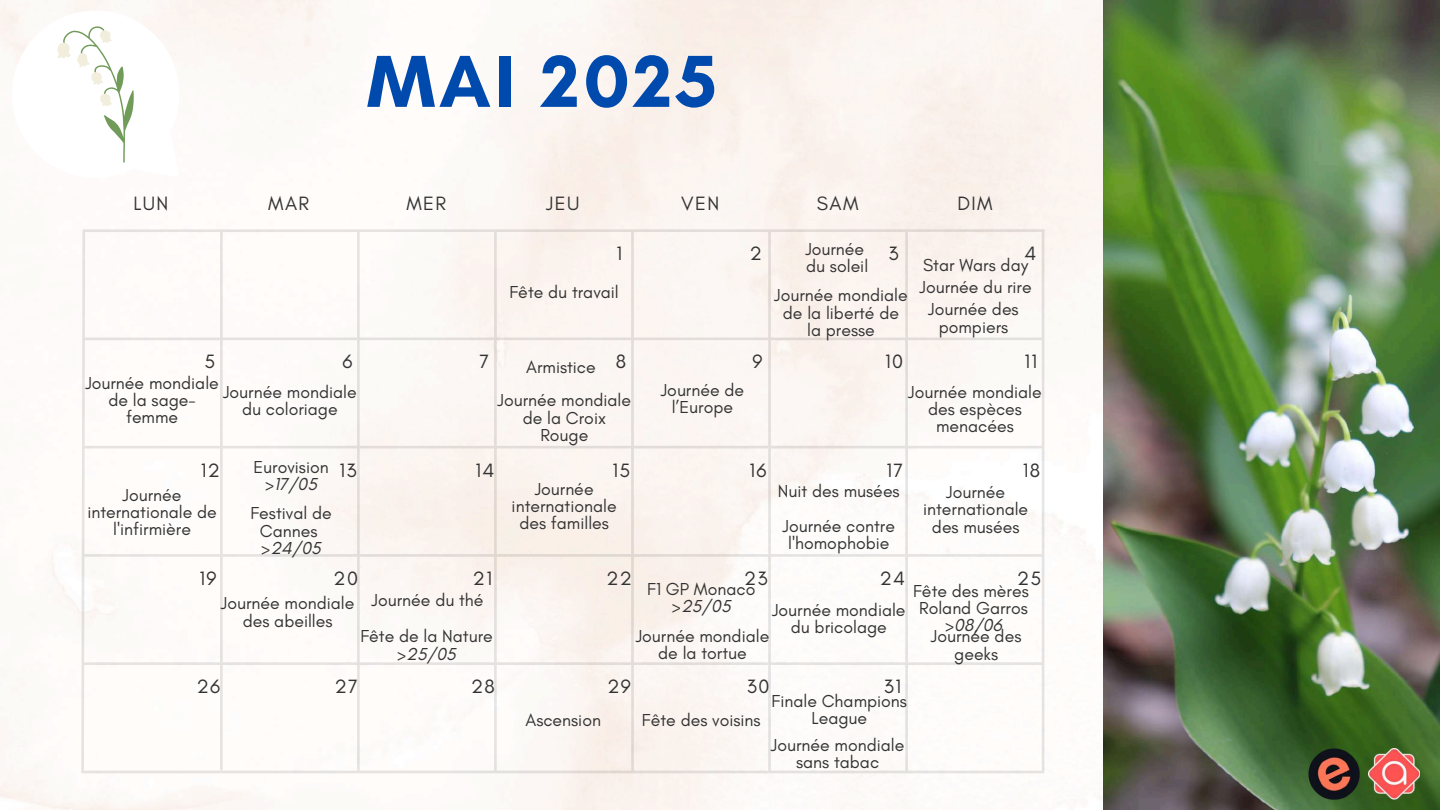
<style>
.page{position:relative;width:1440px;height:810px;background:#fff}
.page>*{position:absolute;margin:0;border:0;box-sizing:border-box;transform-origin:0 0}
.t1{font:700 75px "Glacial Indifference";letter-spacing:.05em;color:#004aad}
.t2{font:19.7px "Glacial Indifference";letter-spacing:.07em;color:#333}
.t3{font:17.7px/17.2px "Glacial Indifference";color:#333;text-align:center}
.t4{font:italic 17.7px "Glacial Indifference";color:#333}
</style>
<div class="page">
<img style="left:1103px;top:0;width:337px;height:810px">
<img style="left:1308px;top:748px;width:51px;height:51px">
<img style="left:1369px;top:748px;width:51px;height:51px">
<svg style="left:81px;top:229px;width:963px;height:544px"></svg>
<svg style="left:12px;top:11px;width:167px;height:167px"></svg>
<h1 class="t1" style="left:367px;top:36px;width:352px">MAI 2025</h1>
<p class="t2" style="left:134px;top:191px;width:36px">LUN</p>
<p class="t2" style="left:268px;top:191px;width:42px">MAR</p>
<p class="t2" style="left:406px;top:191px;width:41px">MER</p>
<p class="t2" style="left:546px;top:191px;width:35px">JEU</p>
<p class="t2" style="left:681px;top:191px;width:39px">VEN</p>
<p class="t2" style="left:817px;top:191px;width:43px">SAM</p>
<p class="t2" style="left:957px;top:191px;width:37px">DIM</p>
<p class="t2" style="left:889px;top:241px;width:12px">3</p>
<p class="t2" style="left:1024px;top:241px;width:13px">4</p>
<p class="t3" style="left:805px;top:240px;width:64px;text-align:left">Journée du soleil</p>
<p class="t2" style="left:616px;top:241px;width:7px">1</p>
<p class="t2" style="left:750px;top:241px;width:14px">2</p>
<p class="t3" style="left:510px;top:284px;width:111px">Fête du travail</p>
<p class="t3" style="left:923px;top:256px;width:107px">Star Wars day</p>
<p class="t3" style="left:920px;top:278px;width:114px">Journée du rire</p>
<p class="t3" style="left:774px;top:287px;width:135px">Journée mondiale de la liberté de la presse</p>
<p class="t3" style="left:928px;top:301px;width:92px">Journée des pompiers</p>
<p class="t2" style="left:204px;top:350px;width:12px">5</p>
<p class="t2" style="left:343px;top:350px;width:12px">6</p>
<p class="t2" style="left:479px;top:350px;width:11px">7</p>
<p class="t2" style="left:616px;top:350px;width:12px">8</p>
<p class="t2" style="left:753px;top:350px;width:12px">9</p>
<p class="t2" style="left:885px;top:350px;width:20px">10</p>
<p class="t2" style="left:1025px;top:350px;width:14px">11</p>
<p class="t3" style="left:498px;top:350px;width:135px;line-height:33.5px">Armistice<br>Journée mondiale</p>
<p class="t3" style="left:523px;top:409px;width:85px">de la Croix<br>Rouge</p>
<p class="t3" style="left:85px;top:374px;width:135px">Journée mondiale de la sage&shy;femme</p>
<p class="t3" style="left:223px;top:383px;width:135px">Journée mondiale du coloriage</p>
<p class="t3" style="left:661px;top:381px;width:85px">Journée de l’Europe</p>
<p class="t3" style="left:908px;top:383px;width:135px">Journée mondiale des espèces menacées</p>
<p class="t3" style="left:253px;top:458px;width:77px">Eurovision</p>
<p class="t4" style="left:265px;top:473px;width:53px">&gt;17/05</p>
<p class="t3" style="left:535px;top:480px;width:60px">Journée</p>
<p class="t3" style="left:778px;top:482px;width:123px">Nuit des musées</p>
<p class="t3" style="left:512px;top:497px;width:107px">internationale des familles</p>
<p class="t2" style="left:201px;top:458px;width:21px">12</p>
<p class="t2" style="left:340px;top:458px;width:19px">13</p>
<p class="t2" style="left:475px;top:458px;width:20px">14</p>
<p class="t2" style="left:613px;top:458px;width:19px">15</p>
<p class="t2" style="left:750px;top:458px;width:19px">16</p>
<p class="t2" style="left:886px;top:458px;width:18px">17</p>
<p class="t2" style="left:1023px;top:458px;width:19px">18</p>
<p class="t3" style="left:923px;top:483px;width:107px">Journée internationale des musées</p>
<p class="t3" style="left:87px;top:486px;width:131px">Journée internationale de l'infirmière</p>
<p class="t3" style="left:251px;top:504px;width:83px">Festival de<br>Cannes</p>
<p class="t4" style="left:261px;top:537px;width:61px">&gt;24/05</p>
<p class="t3" style="left:783px;top:517px;width:114px">Journée contre l'homophobie</p>
<p class="t2" style="left:200px;top:566px;width:19px">19</p>
<p class="t2" style="left:334px;top:566px;width:26px">20</p>
<p class="t2" style="left:473px;top:566px;width:21px">21</p>
<p class="t2" style="left:606px;top:566px;width:27px">22</p>
<p class="t2" style="left:744px;top:566px;width:25px">23</p>
<p class="t2" style="left:880px;top:566px;width:27px">24</p>
<p class="t2" style="left:1017px;top:566px;width:26px">25</p>
<p class="t3" style="left:647px;top:580px;width:110px">F1 GP Monaco</p>
<p class="t4" style="left:672px;top:595px;width:60px">&gt;25/05</p>
<p class="t3" style="left:772px;top:601px;width:135px">Journée mondiale du bricolage</p>
<p class="t3" style="left:913px;top:582px;width:117px">Fête des mères<br>Roland Garros</p>
<p class="t4" style="left:945px;top:614px;width:58px">&gt;08/06</p>
<p class="t3" style="left:221px;top:595px;width:135px">Journée mondiale des abeilles</p>
<p class="t3" style="left:372px;top:591px;width:114px">Journée du thé</p>
<p class="t3" style="left:636px;top:627px;width:135px">Journée mondiale de la tortue</p>
<p class="t3" style="left:360px;top:628px;width:134px">Fête de la Nature</p>
<p class="t4" style="left:397px;top:643px;width:60px">&gt;25/05</p>
<p class="t3" style="left:931px;top:628px;width:92px">Journée des geeks</p>
<p class="t2" style="left:197px;top:674px;width:25px">26</p>
<p class="t2" style="left:335px;top:674px;width:25px">27</p>
<p class="t2" style="left:471px;top:674px;width:25px">28</p>
<p class="t3" style="left:525px;top:711px;width:77px">Ascension</p>
<p class="t2" style="left:607px;top:674px;width:25px">29</p>
<p class="t2" style="left:747px;top:674px;width:24px">30</p>
<p class="t2" style="left:884px;top:674px;width:19px">31</p>
<p class="t3" style="left:772px;top:692px;width:137px">Finale Champions<br>League</p>
<p class="t3" style="left:642px;top:711px;width:120px">Fête des voisins</p>
<p class="t3" style="left:771px;top:736px;width:135px">Journée mondiale sans tabac</p>
</div>
